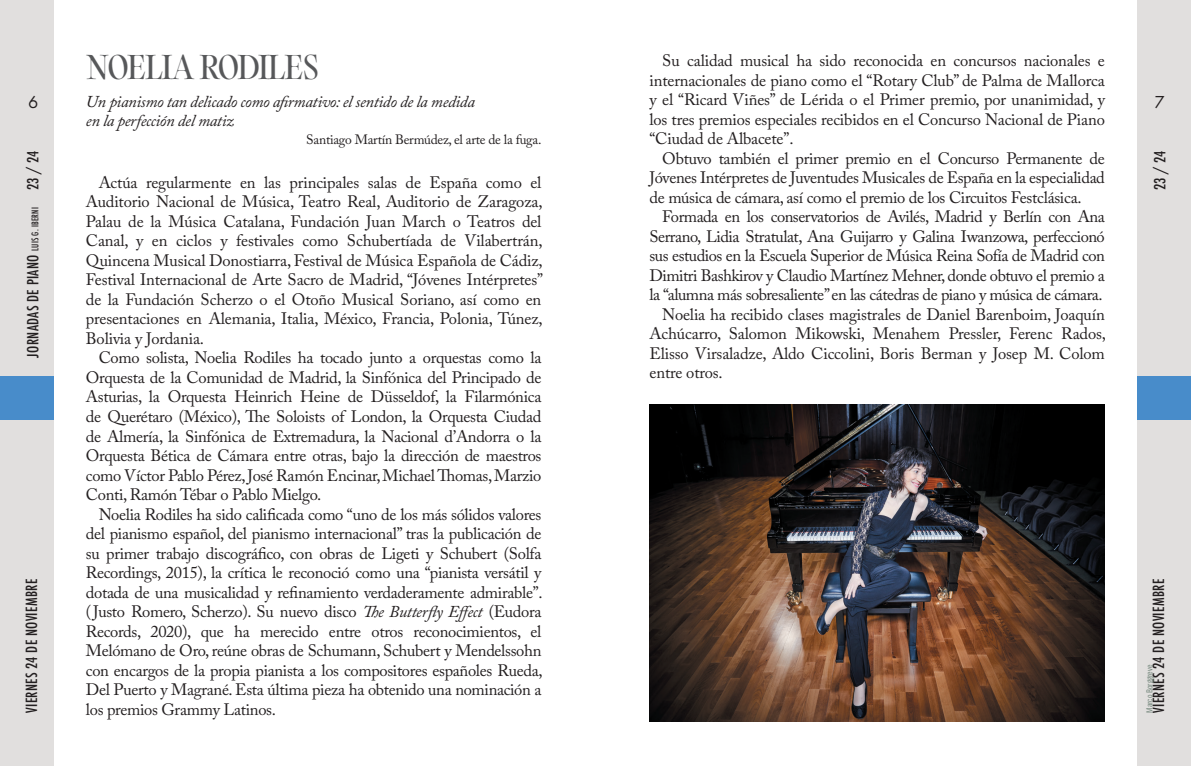
<style>
.page{position:relative;width:1191px;height:766px;background:#fff}
.page>*{position:absolute;margin:0;border:0;box-sizing:border-box;transform-origin:0 0}
.t1{font:30px "PP Editorial Old";letter-spacing:-.01em;color:#57585a}
.t2{font:18px "Futura PT";color:#231f20}
.t3{font:16.5px/19.5px "Adobe Caslon Pro";letter-spacing:-.02em;color:#231f20;text-align:justify}
.t4{font:italic 16.5px/19.5px "Adobe Caslon Pro";letter-spacing:-.02em;color:#231f20}
.t5{font:500 condensed 15px "Futura";letter-spacing:.02em;color:#231f20}
.t6{font:13.5px "Adobe Caslon Pro";letter-spacing:-.02em;color:#231f20}
.t7{font:9px "Franklin Gothic URW Com Boo";color:#72857a}
.s1{font-size:9px}
.s2{font-style:italic}
</style>
<div class="page">
<div style="left:0;top:0;width:54px;height:765px;background:#e1dfde"></div>
<div style="left:0;top:376px;width:54px;height:44px;background:#488cca"></div>
<div style="left:1137px;top:0;width:54px;height:765px;background:#e1dfde"></div>
<div style="left:1137px;top:376px;width:54px;height:44px;background:#488cca"></div>
<img style="left:649px;top:404px;width:455px;height:317px">
<p class="t2" style="left:28px;top:92px;width:12px">6</p>
<p class="t5" style="left:23px;top:357px;width:208px;rotate:-90deg">JORNADAS DE PIANO <span class="s1">LUIS G. IBERNI</span> 23 / 24</p>
<p class="t5" style="left:22px;top:712px;width:135px;rotate:-90deg">VIERNES 24 DE NOVIEMBRE</p>
<p class="t1" style="left:87px;top:46px;width:233px">NOELIA RODILES</p>
<p class="t3" style="left:649px;top:51px;width:457px;text-indent:13px">Su calidad musical ha sido reconocida en concursos nacionales e internacionales de piano como el “Rotary Club” de Palma de Mallorca y el “Ricard Viñes” de Lérida o el Primer premio, por unanimidad, y los tres premios especiales recibidos en el Concurso Nacional de Piano “Ciudad de Albacete”.</p>
<p class="t3" style="left:649px;top:148px;width:457px;text-indent:13px">Obtuvo también el primer premio en el Concurso Permanente de Jóvenes Intérpretes de Juventudes Musicales de España en la especialidad de música de cámara, así como el premio de los Circuitos Festclásica.</p>
<p class="t3" style="left:649px;top:207px;width:457px;text-indent:13px">Formada en los conservatorios de Avilés, Madrid y Berlín con Ana Serrano, Lidia Stratulat, Ana Guijarro y Galina Iwanzowa, perfeccionó sus estudios en la Escuela Superior de Música Reina Sofía de Madrid con Dimitri Bashkirov y Claudio Martínez Mehner, donde obtuvo el premio a la “alumna más sobresaliente” en las cátedras de piano y música de cámara.</p>
<p class="t3" style="left:649px;top:304px;width:458px;text-indent:13px">Noelia ha recibido clases magistrales de Daniel Barenboim, Joaquín Achúcarro, Salomon Mikowski, Menahem Pressler, Ferenc Rados, Elisso Virsaladze, Aldo Ciccolini, Boris Berman y Josep M. Colom entre otros.</p>
<p class="t4" style="left:86px;top:91px;width:390px">Un pianismo tan delicado como afirmativo: el sentido de la medida en la perfección del matiz</p>
<p class="t6" style="left:306px;top:132px;width:237px">Santiago Martín Bermúdez, el arte de la fuga.</p>
<p class="t3" style="left:86px;top:172px;width:459px;text-indent:13px">Actúa regularmente en las principales salas de España como el Auditorio Nacional de Música, Teatro Real, Auditorio de Zaragoza, Palau de la Música Catalana, Fundación Juan March o Teatros del Canal, y en ciclos y festivales como Schubertíada de Vilabertrán, Quincena Musical Donostiarra, Festival de Música Española de Cádiz, Festival Internacional de Arte Sacro de Madrid, “Jóvenes Intérpretes” de la Fundación Scherzo o el Otoño Musical Soriano, así como en presentaciones en Alemania, Italia, México, Francia, Polonia, Túnez, Bolivia y Jordania.</p>
<p class="t3" style="left:86px;top:348px;width:457px;text-indent:13px">Como solista, Noelia Rodiles ha tocado junto a orquestas como la Orquesta de la Comunidad de Madrid, la Sinfónica del Principado de Asturias, la Orquesta Heinrich Heine de Düsseldof, la Filarmónica de Querétaro (México), The Soloists of London, la Orquesta Ciudad de Almería, la Sinfónica de Extremadura, la Nacional d’Andorra o la Orquesta Bética de Cámara entre otras, bajo la dirección de maestros como Víctor Pablo Pérez, José Ramón Encinar, Michael Thomas, Marzio Conti, Ramón Tébar o Pablo Mielgo.</p>
<p class="t3" style="left:86px;top:504px;width:458px;text-indent:13px">Noelia Rodiles ha sido calificada como “uno de los más sólidos valores del pianismo español, del pianismo internacional” tras la publicación de su primer trabajo discográfico, con obras de Ligeti y Schubert (Solfa Recordings, 2015), la crítica le reconoció como una “pianista versátil y dotada de una musicalidad y refinamiento verdaderamente admirable”. (Justo Romero, Scherzo). Su nuevo disco <span class="s2">The Butterfly Effect</span> (Eudora Records, 2020), que ha merecido entre otros reconocimientos, el Melómano de Oro, reúne obras de Schumann, Schubert y Mendelssohn con encargos de la propia pianista a los compositores españoles Rueda, Del Puerto y Magrané. Esta última pieza ha obtenido una nominación a los premios Grammy Latinos.</p>
<p class="t2" style="left:1154px;top:92px;width:12px">7</p>
<p class="t5" style="left:1150px;top:190px;width:41px;rotate:-90deg">23 / 24</p>
<p class="t5" style="left:1149px;top:712px;width:135px;rotate:-90deg">VIERNES 24 DE NOVIEMBRE</p>
<p class="t7" style="left:1143px;top:712px;width:49px;rotate:-90deg">Marco Borggreve</p>
</div>
